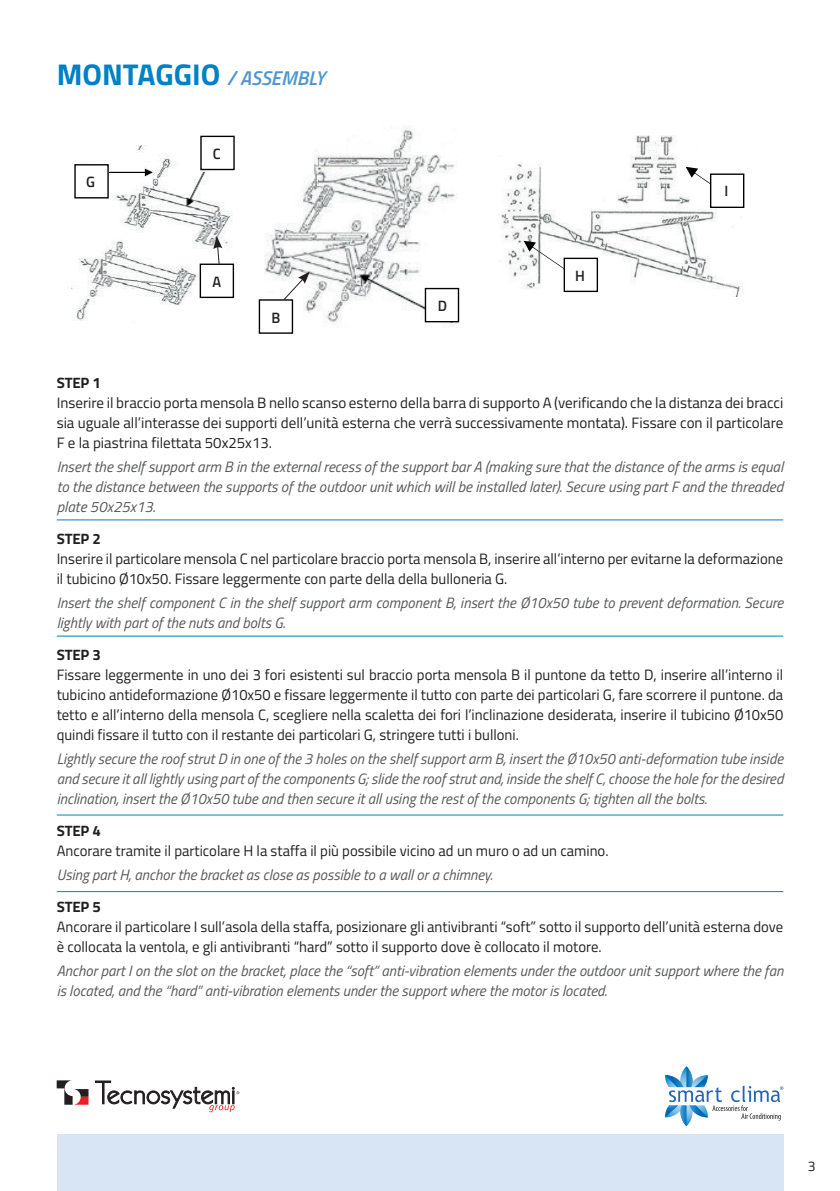
<style>
.page{position:relative;width:840px;height:1191px;background:#fff}
.page>*{position:absolute;margin:0;border:0;box-sizing:border-box;transform-origin:0 0}
.t1{font:700 30px "Titillium Web";color:#0081c5}
.t2{font:15px/20px "Titillium Web";color:#231f20;text-align:justify}
.t3{font:italic 15px/20px "Titillium Web";color:#57585a;text-align:justify}
.t4{font:700 15px "Titillium Web";letter-spacing:-.01em;color:#231f20}
.t5{font:600 15px "Titillium Web";color:#231f20}
.t6{font:14px "Titillium Web";color:#231f20}
.s1{font-weight:600;font-style:italic;font-size:20px;color:#4e96d1}
</style>
<div class="page">
<svg style="left:57px;top:1080px;width:31px;height:24px"></svg>
<svg style="left:95px;top:1080px;width:144px;height:32px"></svg>
<svg style="left:665px;top:1066px;width:117px;height:60px"></svg>
<div style="left:57px;top:1134px;width:725px;height:57px;background:#d8e5f4"></div>
<img style="left:501px;top:135px;width:244px;height:161px">
<img style="left:265px;top:126px;width:192px;height:201px">
<img style="left:71px;top:145px;width:164px;height:176px">
<div style="left:425px;top:288px;width:33px;height:33px;background:#fff"></div>
<div style="left:424px;top:288px;width:35px;height:34px;border:1px solid #000001"></div>
<div style="left:75px;top:165px;width:33px;height:33px;background:#fff"></div>
<div style="left:74px;top:164px;width:35px;height:34px;border:1px solid #000001"></div>
<div style="left:201px;top:136px;width:33px;height:33px;background:#fff"></div>
<div style="left:200px;top:136px;width:34px;height:34px;border:1px solid #000001"></div>
<div style="left:199px;top:263px;width:35px;height:35px;border:1px solid #000001"></div>
<div style="left:258px;top:299px;width:35px;height:35px;border:1px solid #000001"></div>
<svg style="left:685px;top:167px;width:51px;height:35px"></svg>
<svg style="left:523px;top:241px;width:51px;height:35px"></svg>
<div style="left:563px;top:258px;width:34px;height:34px;background:#fff;border:1px solid #000001"></div>
<div style="left:709px;top:173px;width:35px;height:35px;background:#fff;border:1px solid #000001"></div>
<svg style="left:282px;top:271px;width:28px;height:30px"></svg>
<svg style="left:213px;top:236px;width:9px;height:29px"></svg>
<hr style="left:57px;top:519px;width:725px;height:1px;background:#0081c5">
<hr style="left:57px;top:635px;width:725px;height:1px;background:#0081c5">
<hr style="left:57px;top:814px;width:725px;height:1px;background:#0081c5">
<hr style="left:57px;top:891px;width:725px;height:1px;background:#0081c5">
<h1 class="t1" style="left:57px;top:52px;width:270px">MONTAGGIO <span class="s1">/ ASSEMBLY</span></h1>
<p class="t5" style="left:86px;top:170px;width:10px">G</p>
<p class="t5" style="left:213px;top:142px;width:9px">C</p>
<p class="t5" style="left:212px;top:270px;width:10px">A</p>
<p class="t5" style="left:271px;top:306px;width:10px">B</p>
<p class="t5" style="left:437px;top:294px;width:11px">D</p>
<p class="t5" style="left:574px;top:264px;width:11px">H</p>
<p class="t5" style="left:724px;top:180px;width:5px">I</p>
<p class="t4" style="left:57px;top:371px;width:46px">STEP 1</p>
<p class="t2" style="left:57px;top:392px;width:727px">Inserire il braccio porta mensola B nello scanso esterno della barra di supporto A (verificando che la distanza dei bracci sia uguale all’interasse dei supporti dell’unità esterna che verrà successivamente montata). Fissare con il particolare F e la piastrina filettata 50x25x13.</p>
<p class="t3" style="left:57px;top:456px;width:727px">Insert the shelf support arm B in the external recess of the support bar A (making sure that the distance of the arms is equal to the distance between the supports of the outdoor unit which will be installed later). Secure using part F and the threaded plate 50x25x13.</p>
<p class="t4" style="left:57px;top:527px;width:46px">STEP 2</p>
<p class="t2" style="left:57px;top:548px;width:727px">Inserire il particolare mensola C nel particolare braccio porta mensola B, inserire all’interno per evitarne la deformazione il tubicino Ø10x50. Fissare leggermente con parte della della bulloneria G.</p>
<p class="t3" style="left:57px;top:592px;width:727px">Insert the shelf component C in the shelf support arm component B, insert the Ø10x50 tube to prevent deformation. Secure lightly with part of the nuts and bolts G.</p>
<p class="t4" style="left:57px;top:643px;width:46px">STEP 3</p>
<p class="t2" style="left:57px;top:664px;width:727px">Fissare leggermente in uno dei 3 fori esistenti sul braccio porta mensola B il puntone da tetto D, inserire all’interno il tubicino antideformazione Ø10x50 e fissare leggermente il tutto con parte dei particolari G, fare scorrere il puntone. da tetto e all’interno della mensola C, scegliere nella scaletta dei fori l’inclinazione desiderata, inserire il tubicino Ø10x50 quindi fissare il tutto con il restante dei particolari G, stringere tutti i bulloni.</p>
<p class="t3" style="left:57px;top:748px;width:727px">Lightly secure the roof strut D in one of the 3 holes on the shelf support arm B, insert the Ø10x50 anti-deformation tube inside and secure it all lightly using part of the components G; slide the roof strut and, inside the shelf C, choose the hole for the desired inclination, insert the Ø10x50 tube and then secure it all using the rest of the components G; tighten all the bolts.</p>
<p class="t4" style="left:57px;top:819px;width:46px">STEP 4</p>
<p class="t2" style="left:57px;top:840px;width:553px">Ancorare tramite il particolare H la staffa il più possibile vicino ad un muro o ad un camino.</p>
<p class="t3" style="left:57px;top:864px;width:437px">Using part H, anchor the bracket as close as possible to a wall or a chimney.</p>
<p class="t4" style="left:57px;top:895px;width:46px">STEP 5</p>
<p class="t2" style="left:57px;top:916px;width:727px">Ancorare il particolare I sull’asola della staffa, posizionare gli antivibranti “soft” sotto il supporto dell’unità esterna dove è collocata la ventola, e gli antivibranti “hard” sotto il supporto dove è collocato il motore.</p>
<p class="t3" style="left:57px;top:960px;width:727px">Anchor part I on the slot on the bracket, place the “soft” anti-vibration elements under the outdoor unit support where the fan is located, and the “hard” anti-vibration elements under the support where the motor is located.</p>
<p class="t6" style="left:807px;top:1156px;width:9px">3</p>
</div>
